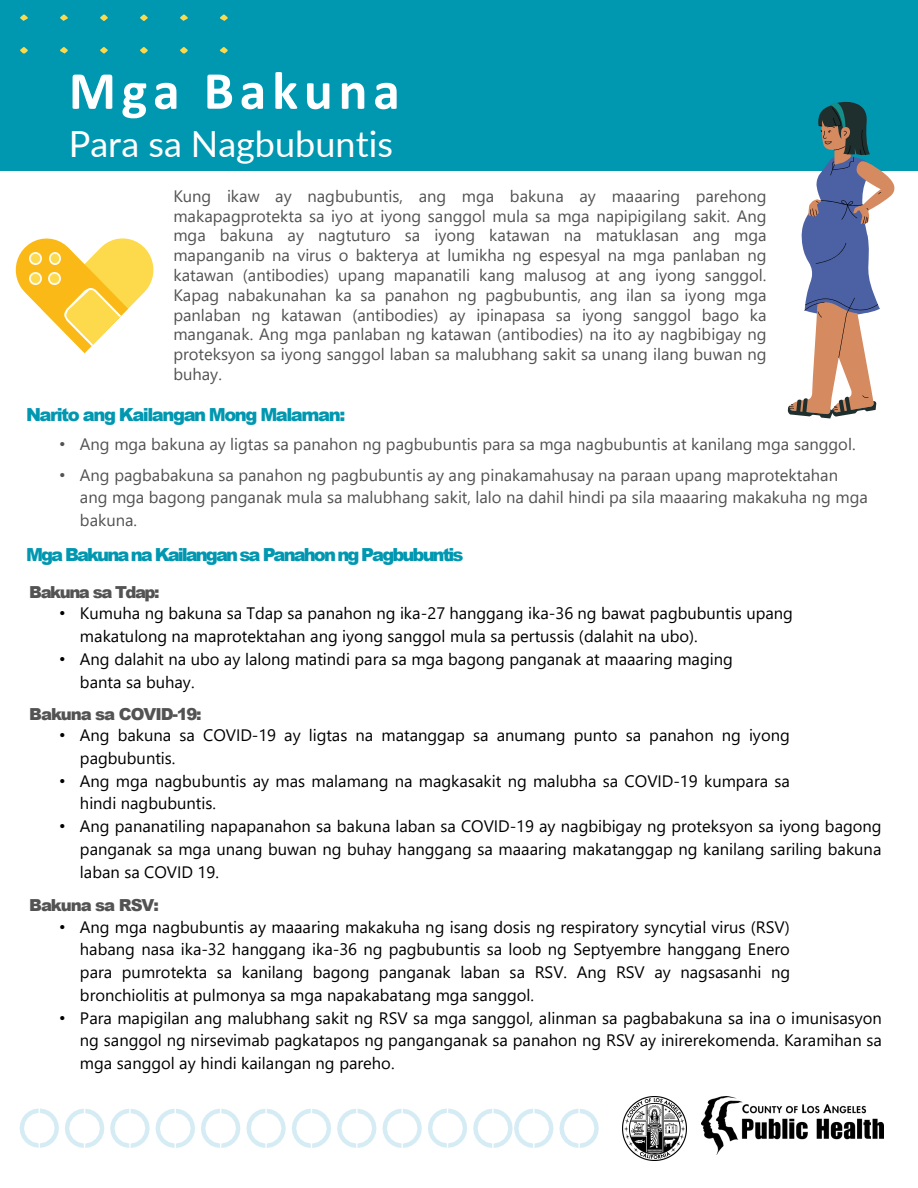
<style>
.page{position:relative;width:918px;height:1188px;background:#fff}
.page>*{position:absolute;margin:0;border:0;box-sizing:border-box;transform-origin:0 0}
.t1{font:700 54px "Calibri";letter-spacing:.105em;color:#fff}
.t2{font:36px "Lato";color:#fff}
.t3{font:900 18px "Arial";letter-spacing:-.105em;color:#0097b1}
.t4{font:900 18px "Arial";letter-spacing:-.08em;color:#0097b1}
.t5{font:16.5px/22.8px "Segoe UI";color:#000}
.t6{font:16.5px/19.8px "Segoe UI";color:#535353}
.t7{font:900 16.5px "Arial";letter-spacing:-.07em;color:#535353}
.t8{font:900 16.5px "Arial";letter-spacing:-.09em;color:#535353}
.s1{font-family:"Arial"}
</style>
<div class="page">
<img style="left:701px;top:1096px;width:183px;height:59px">
<img style="left:622px;top:1096px;width:64px;height:64px">
<svg style="left:16px;top:238px;width:137px;height:115px"></svg>
<div style="left:0;top:0;width:918px;height:171px;background:#0097b1"></div>
<svg style="left:20px;top:15px;width:8px;height:6px"></svg>
<svg style="left:60px;top:15px;width:8px;height:6px"></svg>
<svg style="left:100px;top:15px;width:8px;height:6px"></svg>
<svg style="left:140px;top:15px;width:8px;height:6px"></svg>
<svg style="left:180px;top:15px;width:8px;height:6px"></svg>
<svg style="left:220px;top:15px;width:8px;height:6px"></svg>
<svg style="left:20px;top:47px;width:8px;height:6px"></svg>
<svg style="left:60px;top:47px;width:8px;height:6px"></svg>
<svg style="left:100px;top:47px;width:8px;height:6px"></svg>
<svg style="left:140px;top:47px;width:8px;height:6px"></svg>
<svg style="left:180px;top:47px;width:8px;height:6px"></svg>
<svg style="left:220px;top:47px;width:8px;height:6px"></svg>
<svg style="left:20px;top:1108px;width:39px;height:40px"></svg>
<svg style="left:65px;top:1109px;width:39px;height:39px"></svg>
<svg style="left:110px;top:1109px;width:40px;height:39px"></svg>
<svg style="left:156px;top:1109px;width:39px;height:39px"></svg>
<svg style="left:201px;top:1109px;width:39px;height:39px"></svg>
<svg style="left:246px;top:1109px;width:40px;height:39px"></svg>
<svg style="left:292px;top:1109px;width:39px;height:39px"></svg>
<svg style="left:337px;top:1109px;width:39px;height:39px"></svg>
<svg style="left:383px;top:1109px;width:39px;height:39px"></svg>
<svg style="left:428px;top:1108px;width:39px;height:40px"></svg>
<svg style="left:473px;top:1109px;width:80px;height:39px"></svg>
<svg style="left:559px;top:1109px;width:40px;height:39px"></svg>
<svg style="left:788px;top:101px;width:107px;height:317px"></svg>
<h1 class="t1" style="left:69px;top:53px;width:333px">Mga Bakuna</h1>
<h1 class="t2" style="left:69px;top:118px;width:326px">Para sa Nagbubuntis</h1>
<p class="t6" style="left:173px;top:185px;width:595px;text-align:justify">Kung ikaw ay nagbubuntis, ang mga bakuna ay maaaring parehong makapagprotekta sa iyo at iyong sanggol mula sa mga napipigilang sakit. Ang mga bakuna ay nagtuturo sa iyong katawan na matuklasan ang mga mapanganib na virus o bakterya at lumikha ng espesyal na mga panlaban ng katawan (antibodies) upang mapanatili kang malusog at ang iyong sanggol.<br>Kapag nabakunahan ka sa panahon ng pagbubuntis, ang ilan sa iyong mga panlaban ng katawan (antibodies) ay ipinapasa sa iyong sanggol bago ka manganak. Ang mga panlaban ng katawan (antibodies) na ito ay nagbibigay ng proteksyon sa iyong sanggol laban sa malubhang sakit sa unang ilang buwan ng buhay.</p>
<p class="t4" style="left:26px;top:401px;width:321px">Narito ang Kailangan Mong Malaman:</p>
<p class="t6" style="left:60px;top:433px;width:797px"><span class="s1">•</span> Ang mga bakuna ay ligtas sa panahon ng pagbubuntis para sa mga nagbubuntis at kanilang mga sanggol.</p>
<p class="t6" style="left:80px;top:462px;width:789px;line-height:22.8px;text-indent:-20px"><span class="s1">•</span> Ang pagbabakuna sa panahon ng pagbubuntis ay ang pinakamahusay na paraan upang maprotektahan ang mga bagong panganak mula sa malubhang sakit, lalo na dahil hindi pa sila maaaring makakuha ng mga bakuna.</p>
<p class="t3" style="left:26px;top:542px;width:439px">Mga Bakuna na Kailangan sa Panahon ng Pagbubuntis</p>
<p class="t8" style="left:29px;top:580px;width:132px">Bakuna sa Tdap:</p>
<p class="t5" style="left:80px;top:601px;width:715px;text-indent:-20px"><span class="s1">•</span> Kumuha ng bakuna sa Tdap sa panahon ng ika-27 hanggang ika-36 ng bawat pagbubuntis upang makatulong na maprotektahan ang iyong sanggol mula sa pertussis (dalahit na ubo).</p>
<p class="t5" style="left:80px;top:646px;width:654px;text-indent:-20px"><span class="s1">•</span> Ang dalahit na ubo ay lalong matindi para sa mga bagong panganak at maaaring maging banta sa buhay.</p>
<p class="t7" style="left:29px;top:702px;width:174px">Bakuna sa COVID-19:</p>
<p class="t5" style="left:80px;top:722px;width:711px;text-indent:-20px"><span class="s1">•</span> Ang bakuna sa COVID-19 ay ligtas na matanggap sa anumang punto sa panahon ng iyong pagbubuntis.</p>
<p class="t5" style="left:80px;top:768px;width:712px;text-indent:-20px"><span class="s1">•</span> Ang mga nagbubuntis ay mas malamang na magkasakit ng malubha sa COVID-19 kumpara sa hindi nagbubuntis.</p>
<p class="t5" style="left:80px;top:813px;width:803px;text-align:justify;text-indent:-20px"><span class="s1">•</span> Ang pananatiling napapanahon sa bakuna laban sa COVID-19 ay nagbibigay ng proteksyon sa iyong bagong panganak sa mga unang buwan ng buhay hanggang sa maaaring makatanggap ng kanilang sariling bakuna laban sa COVID 19.</p>
<p class="t7" style="left:29px;top:893px;width:131px">Bakuna sa RSV:</p>
<p class="t5" style="left:80px;top:914px;width:712px;text-align:justify;text-indent:-20px"><span class="s1">•</span> Ang mga nagbubuntis ay maaaring makakuha ng isang dosis ng respiratory syncytial virus (RSV) habang nasa ika-32 hanggang ika-36 ng pagbubuntis sa loob ng Septyembre hanggang Enero para pumrotekta sa kanilang bagong panganak laban sa RSV. Ang RSV ay nagsasanhi ng bronchiolitis at pulmonya sa mga napakabatang mga sanggol.</p>
<p class="t5" style="left:80px;top:1005px;width:803px;text-align:justify;text-indent:-20px"><span class="s1">•</span> Para mapigilan ang malubhang sakit ng RSV sa mga sanggol, alinman sa pagbabakuna sa ina o imunisasyon ng sanggol ng nirsevimab pagkatapos ng panganganak sa panahon ng RSV ay inirerekomenda. Karamihan sa mga sanggol ay hindi kailangan ng pareho.</p>
</div>
